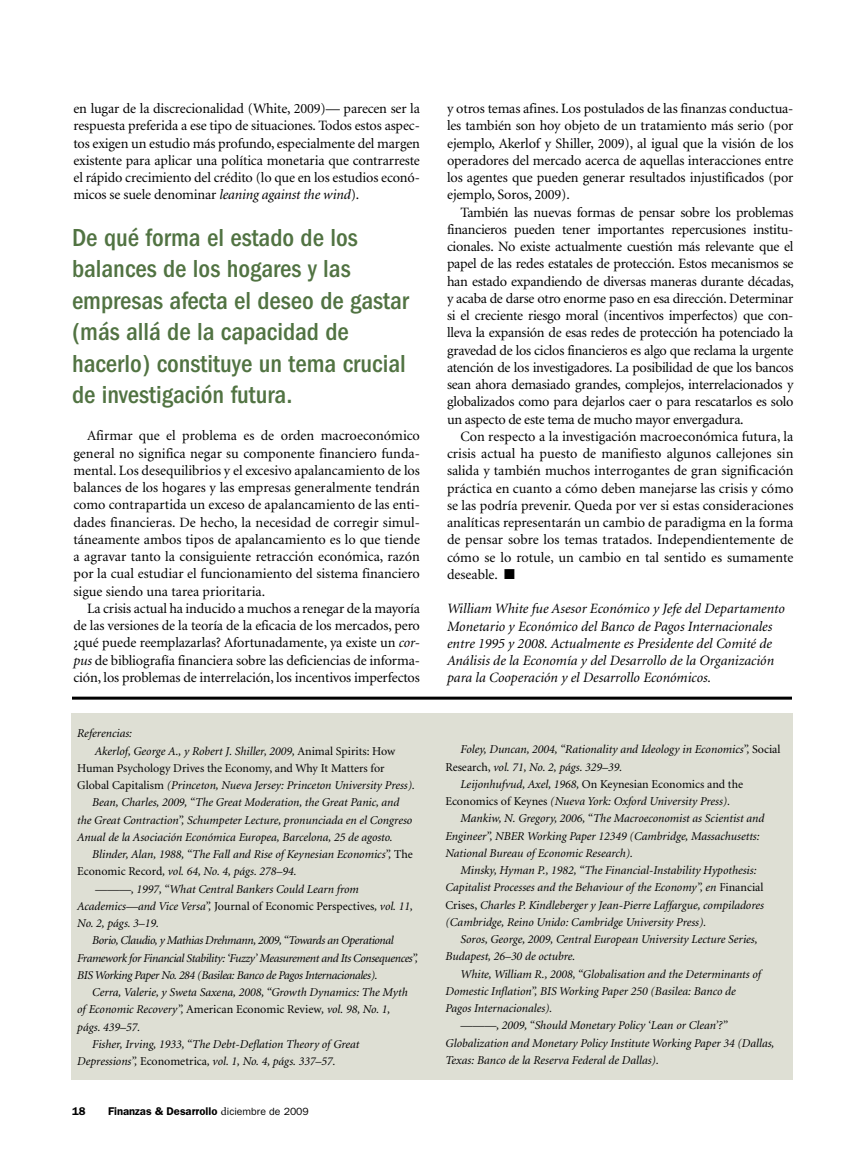
<style>
.page{position:relative;width:864px;height:1161px;background:#fff}
.page>*{position:absolute;margin:0;border:0;box-sizing:border-box;transform-origin:0 0}
.t1{font:500 condensed 25.5px/31.5px "Franklin Gothic";color:#517342}
.t2{font:14.25px/17.2px "Minion";letter-spacing:-.01em;color:#000;text-align:justify}
.t3{font:italic 14.25px/17.2px "Minion";color:#000}
.t4{font:italic 12px "Minion";color:#000}
.t5{font:italic 12px "Minion";letter-spacing:-.03em;color:#000}
.t6{font:12px "Minion";color:#000}
.t7{font:600 11.25px "Franklin Gothic";color:#000}
.s1{font-style:italic}
.s2{font-style:normal}
.s3{font-family:"Minion";font-weight:400}
.s4{font-weight:400;font-size:10.5px}
</style>
<div class="page">
<div style="left:71px;top:714px;width:722px;height:366px;background:#dedfd4"></div>
<hr style="left:72px;top:697px;width:720px;height:3px;background:#000">
<p class="t2" style="left:74px;top:100px;width:348px">en lugar de la discrecionalidad (White, 2009)— parecen ser la respuesta preferida a ese tipo de situaciones. Todos estos aspec&shy;tos exigen un estudio más profundo, especialmente del margen existente para aplicar una política monetaria que contrarreste el rápido crecimiento del crédito (lo que en los estudios econó&shy;micos se suele denominar <span class="s1">leaning against the wind</span>).</p>
<h1 class="t1" style="left:72px;top:222px;width:338px">De qué forma el estado de los balances de los hogares y las empresas afecta el deseo de gastar (más allá de la capacidad de hacerlo) constituye un tema crucial de investigación futura.</h1>
<p class="t2" style="left:74px;top:428px;width:348px;text-indent:14px">Afirmar que el problema es de orden macroeconómico general no significa negar su componente financiero funda&shy;mental. Los desequilibrios y el excesivo apalancamiento de los balances de los hogares y las empresas generalmente tendrán como contrapartida un exceso de apalancamiento de las enti&shy;dades financieras. De hecho, la necesidad de corregir simul&shy;táneamente ambos tipos de apalancamiento es lo que tiende a agravar tanto la consiguiente retracción económica, razón por la cual estudiar el funcionamiento del sistema financiero sigue siendo una tarea prioritaria.</p>
<p class="t2" style="left:74px;top:600px;width:348px;text-indent:14px">La crisis actual ha inducido a muchos a renegar de la mayoría de las versiones de la teoría de la eficacia de los mercados, pero ¿qué puede reemplazarlas? Afortunadamente, ya existe un <span class="s1">cor&shy;pus</span> de bibliografía financiera sobre las deficiencias de informa&shy;ción, los problemas de interrelación, los incentivos imperfectos</p>
<p class="t4" style="left:77px;top:728px;width:56px">Referencias:</p>
<p class="t4" style="left:95px;top:745px;width:302px">Akerlof, George A., y Robert J. Shiller, 2009, <span class="s2">Animal Spirits: How</span></p>
<p class="t6" style="left:77px;top:762px;width:309px">Human Psychology Drives the Economy, and Why It Matters for</p>
<p class="t4" style="left:77px;top:779px;width:339px"><span class="s2">Global Capitalism</span> (Princeton, Nueva Jersey: Princeton University Press).</p>
<p class="t4" style="left:92px;top:797px;width:309px">Bean, Charles, 2009, “The Great Moderation, the Great Panic, and</p>
<p class="t4" style="left:77px;top:814px;width:337px">the Great Contraction”, Schumpeter Lecture, pronunciada en el Congreso</p>
<p class="t4" style="left:77px;top:831px;width:317px">Anual de la Asociación Económica Europea, Barcelona, 25 de agosto.</p>
<p class="t4" style="left:92px;top:848px;width:322px">Blinder, Alan, 1988, “The Fall and Rise of Keynesian Economics”, <span class="s2">The</span></p>
<p class="t4" style="left:77px;top:866px;width:221px"><span class="s2">Economic Record</span>, vol. 64, No. 4, págs. 278–94.</p>
<p class="t4" style="left:95px;top:883px;width:265px">———, 1997, “What Central Bankers Could Learn from</p>
<p class="t4" style="left:77px;top:900px;width:337px">Academics—and Vice Versa”, <span class="s2">Journal of Economic Perspectives</span>, vol. 11,</p>
<p class="t4" style="left:77px;top:917px;width:83px">No. 2, págs. 3–19.</p>
<p class="t5" style="left:92px;top:935px;width:303px">Borio, Claudio, y Mathias Drehmann, 2009, “Towards an Operational</p>
<p class="t5" style="left:77px;top:952px;width:342px">Framework for Financial Stability: ‘Fuzzy’ Measurement and Its Consequences”,</p>
<p class="t5" style="left:77px;top:969px;width:302px">BIS Working Paper No. 284 (Basilea: Banco de Pagos Internacionales).</p>
<p class="t4" style="left:92px;top:986px;width:317px">Cerra, Valerie, y Sweta Saxena, 2008, “Growth Dynamics: The Myth</p>
<p class="t4" style="left:77px;top:1004px;width:315px">of Economic Recovery”, <span class="s2">American Economic Review</span>, vol. 98, No. 1,</p>
<p class="t4" style="left:77px;top:1021px;width:64px">págs. 439–57.</p>
<p class="t4" style="left:92px;top:1038px;width:269px">Fisher, Irving, 1933, “The Debt-Deflation Theory of Great</p>
<p class="t4" style="left:77px;top:1055px;width:260px">Depressions”, <span class="s2">Econometrica</span>, vol. 1, No. 4, págs. 337–57.</p>
<p class="t7" style="left:72px;top:1105px;width:15px">18</p>
<p class="t7" style="left:108px;top:1105px;width:202px">Finanzas &amp; Desarrollo <span class="s3">d</span><span class="s4">iciembre de 2009</span></p>
<p class="t2" style="left:447px;top:100px;width:348px">y otros temas afines. Los postulados de las finanzas conductua&shy;les también son hoy objeto de un tratamiento más serio (por ejemplo, Akerlof y Shiller, 2009), al igual que la visión de los operadores del mercado acerca de aquellas interacciones entre los agentes que pueden generar resultados injustificados (por ejemplo, Soros, 2009).</p>
<p class="t2" style="left:447px;top:204px;width:348px;text-indent:14px">También las nuevas formas de pensar sobre los problemas financieros pueden tener importantes repercusiones institu&shy;cionales. No existe actualmente cuestión más relevante que el papel de las redes estatales de protección. Estos mecanismos se han estado expandiendo de diversas maneras durante décadas, y acaba de darse otro enorme paso en esa dirección. Determinar si el creciente riesgo moral (incentivos imperfectos) que con&shy;lleva la expansión de esas redes de protección ha potenciado la gravedad de los ciclos financieros es algo que reclama la urgente atención de los investigadores. La posibilidad de que los bancos sean ahora demasiado grandes, complejos, interrelacionados y globalizados como para dejarlos caer o para rescatarlos es solo un aspecto de este tema de mucho mayor envergadura.</p>
<p class="t2" style="left:447px;top:428px;width:348px;text-indent:14px">Con respecto a la investigación macroeconómica futura, la crisis actual ha puesto de manifiesto algunos callejones sin salida y también muchos interrogantes de gran significación práctica en cuanto a cómo deben manejarse las crisis y cómo se las podría prevenir. Queda por ver si estas consideraciones analíticas representarán un cambio de paradigma en la forma de pensar sobre los temas tratados. Independientemente de cómo se lo rotule, un cambio en tal sentido es sumamente deseable. ■</p>
<p class="t3" style="left:447px;top:601px;width:339px">William White fue Asesor Económico y Jefe del Departamento Monetario y Económico del Banco de Pagos Internacionales entre 1995 y 2008. Actualmente es Presidente del Comité de Análisis de la Economía y del Desarrollo de la Organización para la Cooperación y el Desarrollo Económicos.</p>
<p class="t4" style="left:460px;top:744px;width:322px">Foley, Duncan, 2004, “Rationality and Ideology in Economics”, <span class="s2">Social</span></p>
<p class="t4" style="left:446px;top:761px;width:178px"><span class="s2">Research,</span> vol. 71, No. 2, págs. 329–39.</p>
<p class="t6" style="left:460px;top:778px;width:284px"><span class="s1">Leijonhufvud, Axel, 1968,</span> On Keynesian Economics and the</p>
<p class="t4" style="left:446px;top:795px;width:286px"><span class="s2">Economics of Keynes</span> (Nueva York: Oxford University Press).</p>
<p class="t4" style="left:460px;top:813px;width:305px">Mankiw, N. Gregory, 2006, “The Macroeconomist as Scientist and</p>
<p class="t4" style="left:446px;top:830px;width:316px">Engineer”, NBER Working Paper 12349 (Cambridge, Massachusetts:</p>
<p class="t4" style="left:446px;top:847px;width:189px">National Bureau of Economic Research).</p>
<p class="t4" style="left:460px;top:864px;width:298px">Minsky, Hyman P., 1982, “The Financial-Instability Hypothesis:</p>
<p class="t4" style="left:446px;top:882px;width:320px">Capitalist Processes and the Behaviour of the Economy”, en <span class="s2">Financial</span></p>
<p class="t4" style="left:446px;top:899px;width:320px"><span class="s2">Crises,</span> Charles P. Kindleberger y Jean-Pierre Laffargue, compiladores</p>
<p class="t4" style="left:446px;top:916px;width:262px">(Cambridge, Reino Unido: Cambridge University Press).</p>
<p class="t4" style="left:460px;top:933px;width:299px">Soros, George, 2009, Central European University Lecture Series,</p>
<p class="t4" style="left:446px;top:951px;width:131px">Budapest, 26–30 de octubre.</p>
<p class="t4" style="left:460px;top:968px;width:302px">White, William R., 2008, “Globalisation and the Determinants of</p>
<p class="t4" style="left:446px;top:985px;width:292px">Domestic Inflation”, BIS Working Paper 250 (Basilea: Banco de</p>
<p class="t4" style="left:446px;top:1002px;width:109px">Pagos Internacionales).</p>
<p class="t4" style="left:460px;top:1020px;width:269px">———, 2009, “Should Monetary Policy ‘Lean or Clean’?”</p>
<p class="t4" style="left:446px;top:1037px;width:330px">Globalization and Monetary Policy Institute Working Paper 34 (Dallas,</p>
<p class="t4" style="left:446px;top:1054px;width:215px">Texas: Banco de la Reserva Federal de Dallas).</p>
</div>
